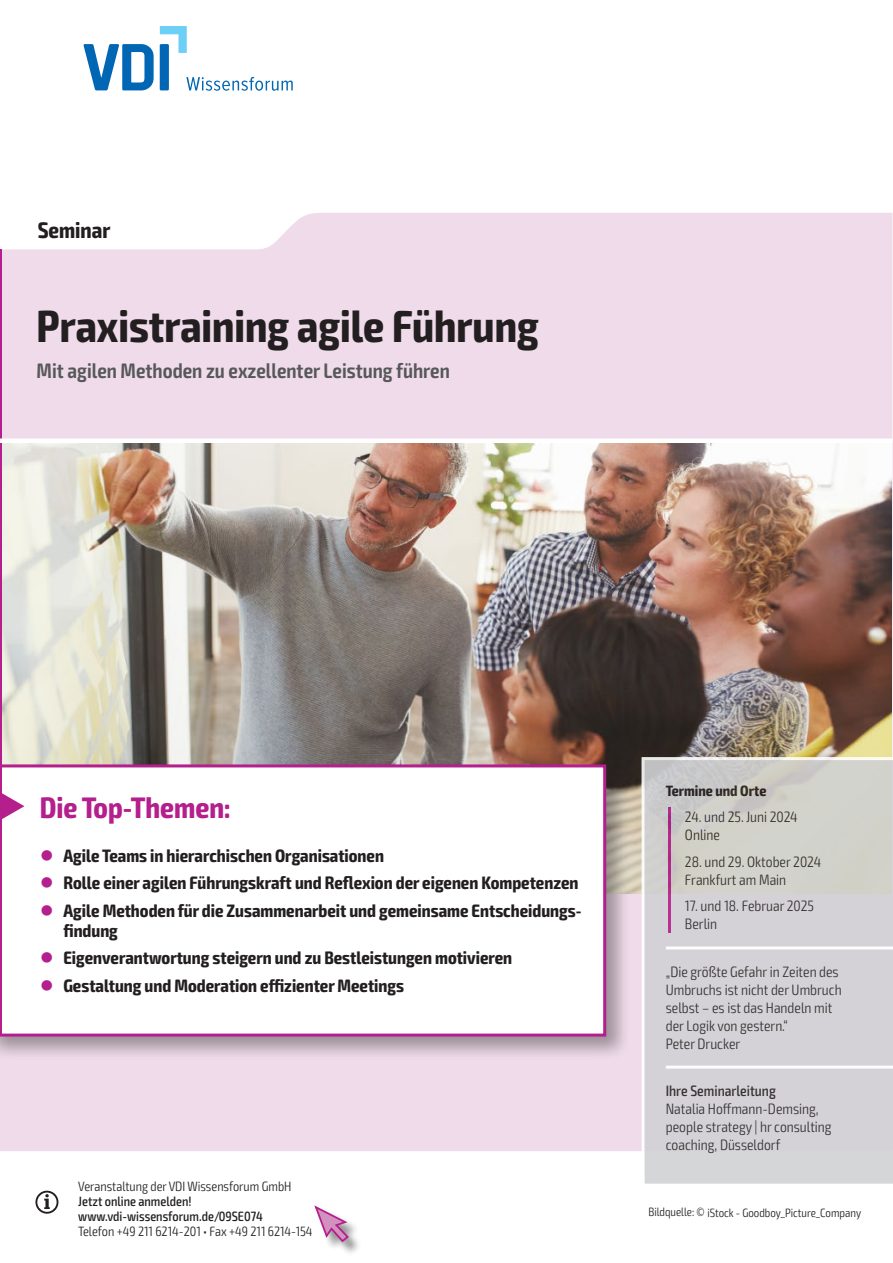
<style>
.page{position:relative;width:893px;height:1263px;background:#fff}
.page>*{position:absolute;margin:0;border:0;box-sizing:border-box;transform-origin:0 0}
.t1{font:700 condensed 45px "Exo 2";color:#231f20}
.t2{font:700 condensed 29.7px "Exo 2";color:#b41e8d}
.t3{font:700 condensed 22.5px "Exo 2";color:#231f20}
.t4{font:600 condensed 21px "Exo 2";color:#57585a}
.t5{font:700 condensed 18px/19.5px "Exo 2";color:#231f20}
.t6{font:300 condensed 15px/18px "Exo 2";color:#231f20}
.t7{font:500 condensed 15px "Exo 2";color:#231f20}
.t8{font:700 condensed 15px "Exo 2";color:#231f20}
.t9{font:300 condensed 13.5px "Exo 2";color:#231f20}
.t10{font:500 condensed 13.5px/15px "Exo 2";color:#231f20}
.t11{font:300 condensed 12px "Exo 2";color:#231f20}
.s1{color:#b41e8d}
</style>
<div class="page">
<div style="left:0;top:213px;width:892px;height:938px;background:#efdbea"></div>
<img style="left:1px;top:443px;width:890px;height:450px">
<svg style="left:642px;top:757px;width:251px;height:427px;background:#d3d2d3"></svg>
<div style="left:0;top:761px;width:631px;height:300px;background:#231f20;opacity:.4"></div>
<svg style="left:0;top:764px;width:606px;height:272px"></svg>
<svg style="left:0;top:792px;width:24px;height:28px"></svg>
<hr style="left:0;top:249px;width:1px;height:520px;background:#b41e8d">
<div style="left:316px;top:1206px;width:46px;height:50px;background:#231f20;opacity:.5"></div>
<svg style="left:314px;top:1205px;width:36px;height:38px"></svg>
<div style="left:0;top:438px;width:892px;height:5px;background:#fff"></div>
<svg style="left:35px;top:1191px;width:24px;height:23px"></svg>
<svg style="left:84px;top:26px;width:209px;height:65px"></svg>
<p class="t3" style="left:38px;top:217px;width:74px">Seminar</p>
<h1 class="t1" style="left:37px;top:299px;width:504px">Praxistraining agile Führung</h1>
<p class="t4" style="left:37px;top:358px;width:415px">Mit agilen Methoden zu exzellenter Leistung führen</p>
<h2 class="t2" style="left:40px;top:790px;width:192px">Die Top-Themen:</h2>
<p class="t5" style="left:40px;top:846px;width:345px"><span class="s1">●</span> Agile Teams in hierarchischen Organisationen</p>
<p class="t5" style="left:40px;top:874px;width:540px"><span class="s1">●</span> Rolle einer agilen Führungskraft und Reflexion der eigenen Kompetenzen</p>
<p class="t5" style="left:63px;top:901px;width:520px;text-indent:-23px"><span class="s1">●</span> Agile Methoden für die Zusammenarbeit und gemeinsame Entscheidungs&shy;findung</p>
<p class="t5" style="left:40px;top:949px;width:474px"><span class="s1">●</span> Eigenverantwortung steigern und zu Bestleistungen motivieren</p>
<p class="t5" style="left:40px;top:976px;width:366px"><span class="s1">●</span> Gestaltung und Moderation effizienter Meetings</p>
<p class="t9" style="left:78px;top:1178px;width:215px">Veranstaltung der VDI Wissensforum GmbH</p>
<p class="t10" style="left:78px;top:1194px;width:186px">Jetzt online anmelden! www.vdi-wissensforum.de/09SE074</p>
<p class="t9" style="left:78px;top:1223px;width:236px">Telefon +49 211 6214-201 • Fax +49 211 6214-154</p>
<p class="t8" style="left:666px;top:782px;width:102px">Termine und Orte</p>
<p class="t6" style="left:685px;top:808px;width:114px">24. und 25. Juni 2024<br>Online</p>
<p class="t6" style="left:685px;top:853px;width:138px">28. und 29. Oktober 2024<br>Frankfurt am Main</p>
<p class="t6" style="left:685px;top:897px;width:131px">17. und 18. Februar 2025<br>Berlin</p>
<p class="t6" style="left:666px;top:963px;width:177px">„Die größte Gefahr in Zeiten des<br>Umbruchs ist nicht der Umbruch selbst – es ist das Handeln mit der Logik von gestern.“<br>Peter Drucker</p>
<p class="t7" style="left:666px;top:1082px;width:112px">Ihre Seminarleitung</p>
<p class="t6" style="left:666px;top:1100px;width:167px">Natalia Hoffmann-Demsing, people strategy | hr consulting coaching, Düsseldorf</p>
<p class="t11" style="left:648px;top:1205px;width:214px">Bildquelle: © iStock - Goodboy_Picture_Company</p>
</div>
